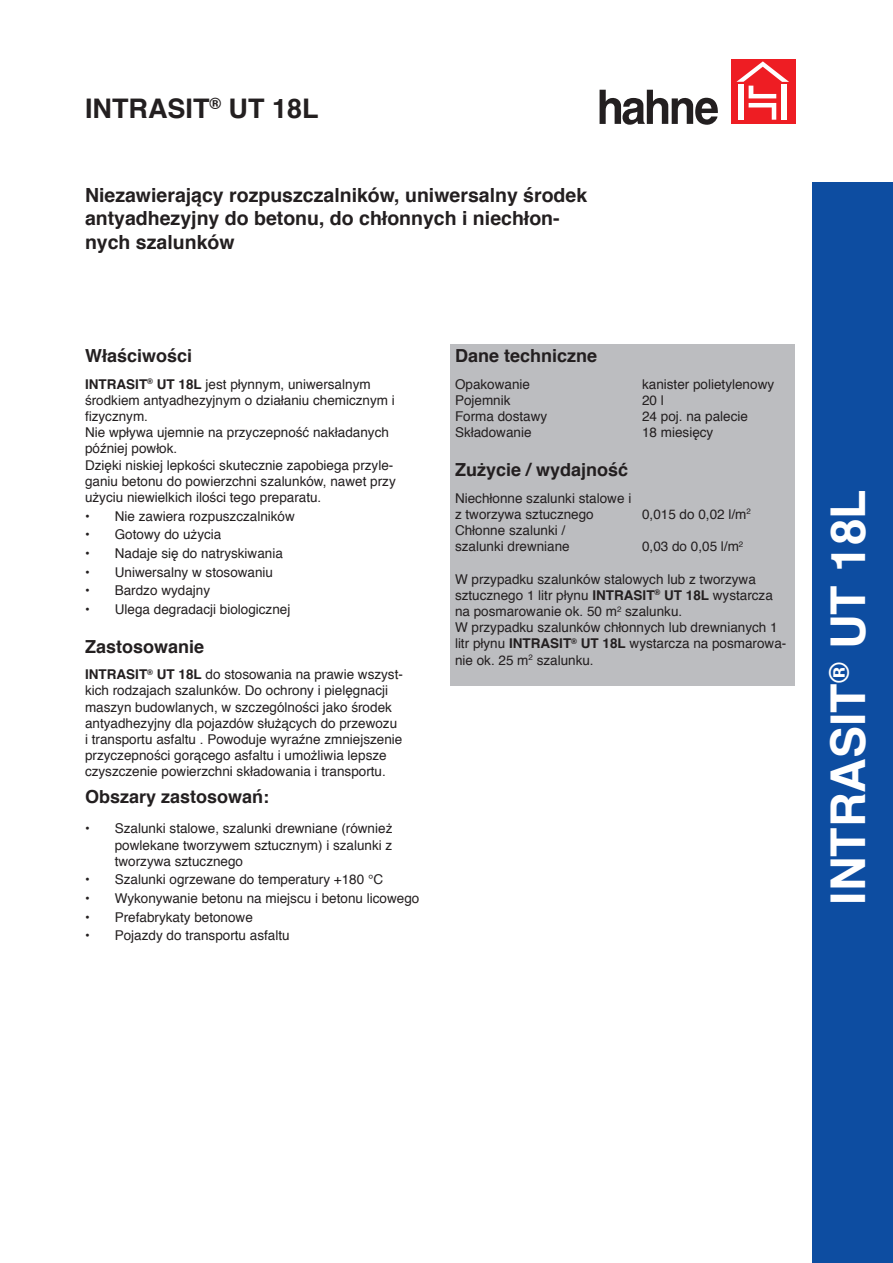
<style>
.page{position:relative;width:893px;height:1263px;background:#fff}
.page>*{position:absolute;margin:0;border:0;box-sizing:border-box;transform-origin:0 0}
.t1{font:700 48px "Helvetica";color:#fff}
.t2{font:700 27px "Helvetica";color:#231f20}
.t3{font:700 19.5px/23.4px "Helvetica";color:#231f20}
.t4{font:700 18px "Helvetica";color:#231f20}
.t5{font:13.5px/16.2px "Helvetica";color:#231f20}
.t6{font:700 13.5px "Helvetica";color:#231f20}
.s1{font-weight:700}
</style>
<div class="page">
<div style="left:731px;top:60px;width:64px;height:64px;background:#ee1d23"></div>
<svg style="left:736px;top:61px;width:53px;height:59px"></svg>
<div style="left:738px;top:84px;width:6px;height:36px;background:#fff"></div>
<div style="left:782px;top:84px;width:5px;height:36px;background:#fff"></div>
<svg style="left:600px;top:90px;width:118px;height:35px"></svg>
<div style="left:812px;top:183px;width:81px;height:1080px;background:#0d4da1"></div>
<div style="left:451px;top:344px;width:344px;height:30px;background:#bcbdc0"></div>
<div style="left:451px;top:374px;width:344px;height:68px;background:#bcbdc0"></div>
<div style="left:451px;top:441px;width:344px;height:17px;background:#bcbdc0"></div>
<div style="left:451px;top:458px;width:344px;height:30px;background:#bcbdc0"></div>
<div style="left:451px;top:488px;width:344px;height:181px;background:#bcbdc0"></div>
<div style="left:451px;top:669px;width:344px;height:17px;background:#bcbdc0"></div>
<p class="t2" style="left:85px;top:87px;width:235px">INTRASIT<sup>®</sup> UT 18L</p>
<p class="t3" style="left:85px;top:183px;width:504px">Niezawierający rozpuszczalników, uniwersalny środek antyadhezyjny do betonu, do chłonnych i niechłon&shy;nych szalunków</p>
<p class="t4" style="left:85px;top:341px;width:109px">Właściwości</p>
<p class="t5" style="left:85px;top:376px;width:311px"><span class="s1">INTRASIT</span><sup>®</sup> <span class="s1">UT 18L</span> jest płynnym, uniwersalnym środkiem antyadhezyjnym o działaniu chemicznym i fizycznym.</p>
<p class="t5" style="left:85px;top:425px;width:305px">Nie wpływa ujemnie na przyczepność nakładanych później powłok.</p>
<p class="t5" style="left:85px;top:457px;width:312px">Dzięki niskiej lepkości skutecznie zapobiega przyle&shy;ganiu betonu do powierzchni szalunków, nawet przy użyciu niewielkich ilości tego preparatu.</p>
<p class="t6" style="left:85px;top:505px;width:6px">•</p>
<p class="t5" style="left:115px;top:508px;width:182px">Nie zawiera rozpuszczalników</p>
<p class="t6" style="left:85px;top:524px;width:6px">•</p>
<p class="t5" style="left:115px;top:527px;width:108px">Gotowy do użycia</p>
<p class="t6" style="left:85px;top:542px;width:6px">•</p>
<p class="t5" style="left:115px;top:545px;width:170px">Nadaje się do natryskiwania</p>
<p class="t6" style="left:85px;top:561px;width:6px">•</p>
<p class="t5" style="left:115px;top:564px;width:160px">Uniwersalny w stosowaniu</p>
<p class="t6" style="left:85px;top:579px;width:6px">•</p>
<p class="t5" style="left:115px;top:583px;width:97px">Bardzo wydajny</p>
<p class="t6" style="left:85px;top:598px;width:6px">•</p>
<p class="t5" style="left:115px;top:601px;width:177px">Ulega degradacji biologicznej</p>
<p class="t4" style="left:85px;top:632px;width:121px">Zastosowanie</p>
<p class="t5" style="left:85px;top:667px;width:319px"><span class="s1">INTRASIT</span><sup>®</sup> <span class="s1">UT 18L</span> do stosowania na prawie wszyst&shy;kich rodzajach szalunków. Do ochrony i pielęgnacji maszyn budowlanych, w szczególności jako środek antyadhezyjny dla pojazdów służących do przewozu i transportu asfaltu . Powoduje wyraźne zmniejszenie przyczepności gorącego asfaltu i umożliwia lepsze czyszczenie powierzchni składowania i transportu.</p>
<p class="t4" style="left:85px;top:782px;width:186px">Obszary zastosowań:</p>
<p class="t6" style="left:85px;top:818px;width:6px">•</p>
<p class="t5" style="left:115px;top:821px;width:279px;text-align:justify">Szalunki stalowe, szalunki drewniane (również powlekane tworzywem sztucznym) i szalunki z tworzywa sztucznego</p>
<p class="t6" style="left:85px;top:869px;width:6px">•</p>
<p class="t5" style="left:115px;top:872px;width:270px">Szalunki ogrzewane do temperatury +180 °C</p>
<p class="t6" style="left:85px;top:887px;width:6px">•</p>
<p class="t5" style="left:115px;top:890px;width:306px">Wykonywanie betonu na miejscu i betonu licowego</p>
<p class="t6" style="left:85px;top:906px;width:6px">•</p>
<p class="t5" style="left:115px;top:909px;width:140px">Prefabrykaty betonowe</p>
<p class="t6" style="left:85px;top:924px;width:6px">•</p>
<p class="t5" style="left:115px;top:928px;width:176px">Pojazdy do transportu asfaltu</p>
<p class="t4" style="left:455px;top:341px;width:144px">Dane techniczne</p>
<p class="t5" style="left:455px;top:376px;width:77px">Opakowanie</p>
<p class="t5" style="left:455px;top:392px;width:57px">Pojemnik</p>
<p class="t5" style="left:455px;top:409px;width:94px">Forma dostawy</p>
<p class="t5" style="left:455px;top:425px;width:78px">Składowanie</p>
<p class="t5" style="left:642px;top:376px;width:134px">kanister polietylenowy</p>
<p class="t5" style="left:642px;top:392px;width:23px">20 l</p>
<p class="t5" style="left:642px;top:409px;width:107px">24 poj. na palecie</p>
<p class="t5" style="left:642px;top:425px;width:73px">18 miesięcy</p>
<p class="t4" style="left:455px;top:455px;width:175px">Zużycie / wydajność</p>
<p class="t5" style="left:455px;top:490px;width:178px">Niechłonne szalunki stalowe i</p>
<p class="t5" style="left:455px;top:506px;width:140px">z tworzywa sztucznego</p>
<p class="t5" style="left:455px;top:523px;width:112px">Chłonne szalunki /</p>
<p class="t5" style="left:455px;top:539px;width:116px">szalunki drewniane</p>
<p class="t5" style="left:455px;top:571px;width:319px">W przypadku szalunków stalowych lub z tworzywa sztucznego 1 litr płynu <span class="s1">INTRASIT</span><sup>®</sup> <span class="s1">UT 18L</span> wystarcza na posmarowanie ok. 50 m<sup>2</sup> szalunku.</p>
<p class="t5" style="left:455px;top:620px;width:333px">W przypadku szalunków chłonnych lub drewnianych 1 litr płynu <span class="s1">INTRASIT</span><sup>®</sup> <span class="s1">UT 18L</span> wystarcza na posmarowa&shy;nie ok. 25 m<sup>2</sup> szalunku.</p>
<p class="t5" style="left:642px;top:506px;width:110px">0,015 do 0,02 l/m<sup>2</sup></p>
<p class="t5" style="left:642px;top:539px;width:103px">0,03 do 0,05 l/m<sup>2</sup></p>
<p class="t1" style="left:810px;top:905px;width:417px;rotate:-90deg">INTRASIT<sup>®</sup> UT 18L</p>
</div>
